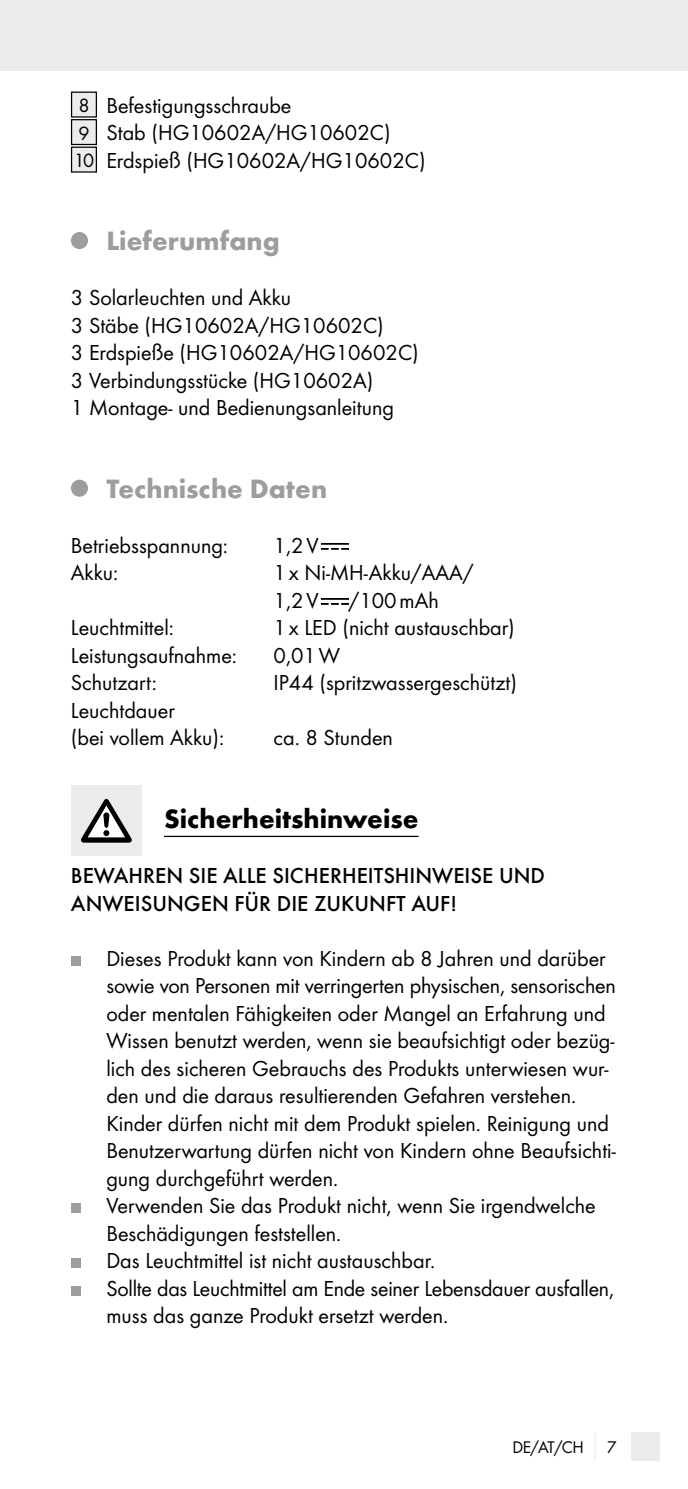
<style>
.page{position:relative;width:688px;height:1489px;background:#fff}
.page>*{position:absolute;margin:0;border:0;box-sizing:border-box;transform-origin:0 0}
.t1{font:700 27.5px "Futura";color:#9c9d9d}
.t2{font:700 27.5px "Futura";color:#000}
.t3{font:22.5px/27.5px "Futura Boo";color:#000}
.t4{font:500 22.5px/27.5px "Futura";color:#000}
.t5{font:17.5px "Futura Boo";color:#000}
.s1{font-size:20px}
</style>
<div class="page">
<div style="left:0;top:0;width:687px;height:71px;background:#ececec"></div>
<div style="left:631px;top:1431px;width:28px;height:29px;background:#ececec"></div>
<hr style="left:71px;top:835px;width:347px;height:2px;background:#000">
<div style="left:71px;top:92px;width:25px;height:25px;background:#ececec"></div>
<div style="left:71px;top:91px;width:26px;height:27px;border:1px solid #000"></div>
<div style="left:71px;top:120px;width:25px;height:24px;background:#ececec"></div>
<div style="left:71px;top:119px;width:26px;height:26px;border:1px solid #000"></div>
<div style="left:71px;top:147px;width:25px;height:25px;background:#ececec"></div>
<div style="left:71px;top:146px;width:26px;height:27px;border:1px solid #000"></div>
<div style="left:71px;top:232px;width:17px;height:17px;background:#9c9d9d;border-radius:50%"></div>
<div style="left:71px;top:479px;width:17px;height:17px;background:#9c9d9d;border-radius:50%"></div>
<svg style="left:321px;top:543px;width:27px;height:6px"></svg>
<svg style="left:321px;top:598px;width:27px;height:6px"></svg>
<div style="left:142px;top:785px;width:22px;height:71px;background:#fff"></div>
<div style="left:71px;top:785px;width:71px;height:71px;background:#ececec"></div>
<svg style="left:81px;top:798px;width:51px;height:44px"></svg>
<div style="left:71px;top:955px;width:9px;height:10px;background:#9c9d9d"></div>
<div style="left:71px;top:1203px;width:9px;height:10px;background:#9c9d9d"></div>
<div style="left:71px;top:1258px;width:9px;height:10px;background:#9c9d9d"></div>
<div style="left:71px;top:1286px;width:9px;height:9px;background:#9c9d9d"></div>
<p class="t3" style="left:74px;top:91px;width:353px"><span class="s1">8</span> Befestigungsschraube<br><span class="s1">9</span> Stab (HG10602A/HG10602C)<br><span class="s1">10</span> Erdspieß (HG10602A/HG10602C)</p>
<p class="t1" style="left:106px;top:224px;width:175px">Lieferumfang</p>
<p class="t3" style="left:71px;top:284px;width:349px">3 Solarleuchten und Akku<br>3 Stäbe (HG10602A/HG10602C)<br>3 Erdspieße (HG10602A/HG10602C)<br>3 Verbindungsstücke (HG10602A)<br>1 Montage- und Bedienungsanleitung</p>
<p class="t1" style="left:106px;top:471px;width:222px">Technische Daten</p>
<p class="t3" style="left:71px;top:531px;width:159px">Betriebsspannung:</p>
<p class="t3" style="left:273px;top:531px;width:46px">1,2V</p>
<p class="t3" style="left:71px;top:559px;width:49px">Akku:</p>
<p class="t3" style="left:273px;top:559px;width:202px">1x Ni-MH-Akku/AAA/<br>1,2V</p>
<p class="t3" style="left:348px;top:586px;width:92px">/100mAh</p>
<p class="t3" style="left:71px;top:614px;width:104px">Leuchtmittel:</p>
<p class="t3" style="left:273px;top:614px;width:243px">1x LED (nicht austauschbar)</p>
<p class="t3" style="left:71px;top:641px;width:167px">Leistungsaufnahme:</p>
<p class="t3" style="left:273px;top:641px;width:68px">0,01W</p>
<p class="t3" style="left:71px;top:669px;width:87px">Schutzart:</p>
<p class="t3" style="left:273px;top:669px;width:245px">IP44 (spritzwassergeschützt)</p>
<p class="t3" style="left:71px;top:696px;width:155px">Leuchtdauer<br>(bei vollem Akku):</p>
<p class="t3" style="left:273px;top:724px;width:121px">ca. 8 Stunden</p>
<p class="t2" style="left:164px;top:801px;width:256px">Sicherheitshinweise</p>
<p class="t4" style="left:71px;top:861px;width:475px">BEWAHREN SIE ALLE SICHERHEITSHINWEISE UND<br>ANWEISUNGEN FÜR DIE ZUKUNFT AUF!</p>
<p class="t3" style="left:106px;top:944px;width:511px">Dieses Produkt kann von Kindern ab 8 Jahren und darüber sowie von Personen mit verringerten physischen, sensorischen oder mentalen Fähigkeiten oder Mangel an Erfahrung und Wissen benutzt werden, wenn sie beaufsichtigt oder bezüg&shy;lich des sicheren Gebrauchs des Produkts unterwiesen wur&shy;den und die daraus resultierenden Gefahren verstehen.<br>Kinder dürfen nicht mit dem Produkt spielen. Reinigung und Benutzerwartung dürfen nicht von Kindern ohne Beaufsichti&shy;gung durchgeführt werden.<br>Verwenden Sie das Produkt nicht, wenn Sie irgendwelche Beschädigungen feststellen.<br>Das Leuchtmittel ist nicht austauschbar.<br>Sollte das Leuchtmittel am Ende seiner Lebensdauer ausfallen, muss das ganze Produkt ersetzt werden.</p>
<p class="t5" style="left:512px;top:1436px;width:73px">DE/AT/CH</p>
<p class="t5" style="left:606px;top:1436px;width:11px">7</p>
</div>
